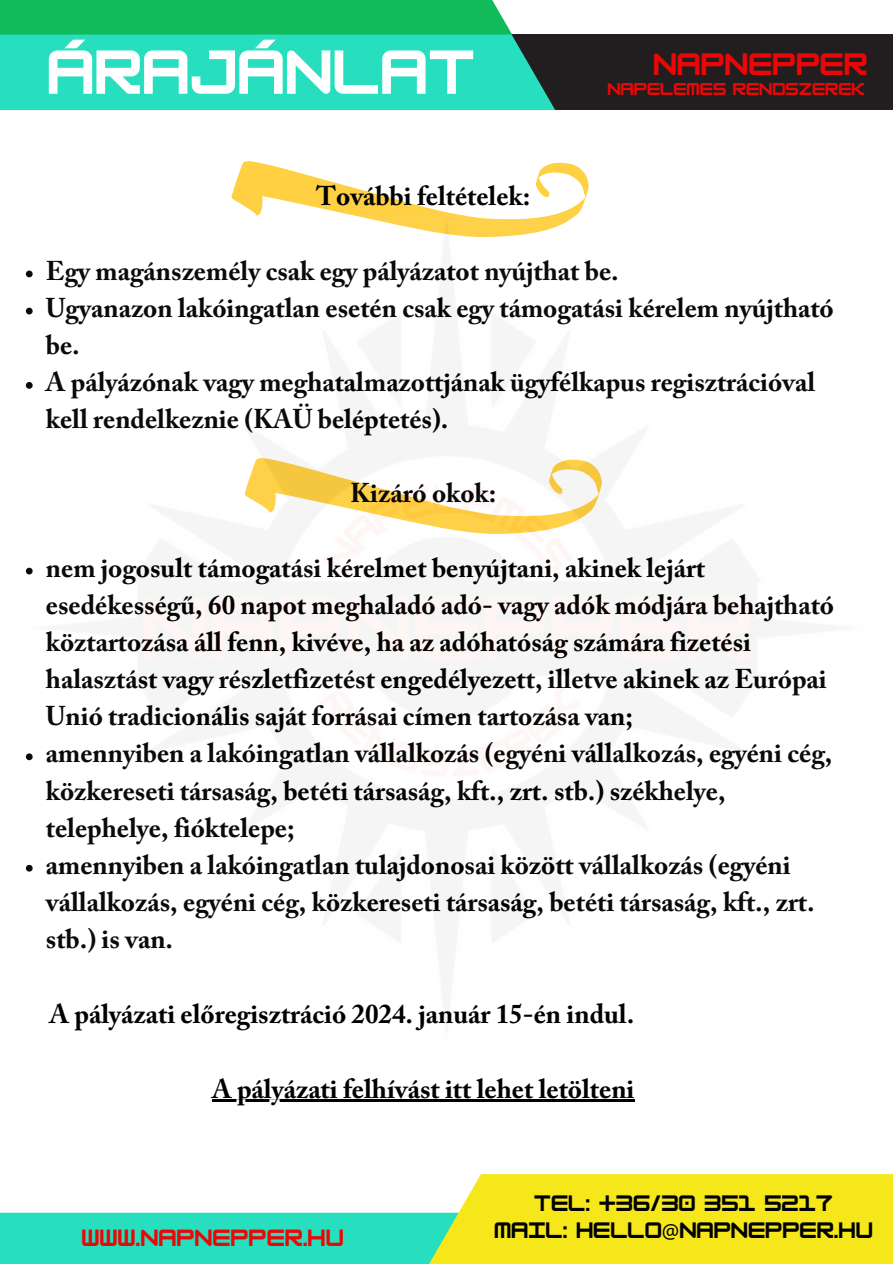
<style>
.page{position:relative;width:893px;height:1264px;background:#fff}
.page>*{position:absolute;margin:0;border:0;box-sizing:border-box;transform-origin:0 0}
.t1{font:700 54.15px "HK Modular";color:#fff}
.t2{font:700 27px/37.2px "Adobe Caslon Pro";color:#000}
.t3{font:700 27px "HK Modular";color:#eb0707}
.t4{font:700 20.55px "HK Modular";color:#eb0707}
.t5{font:700 19.5px "HK Modular";color:#000}
.t6{font:700 15px "HK Modular";color:#eb0707}
.s1{font-family:"Noto Sans";font-weight:400}
</style>
<div class="page">
<div style="left:402px;top:35px;width:490px;height:75px;background:#221e1f"></div>
<div style="left:0;top:0;width:555px;height:110px;background:#27dfbe"></div>
<div style="left:0;top:0;width:512px;height:35px;background:#11bb5a"></div>
<svg style="left:231px;top:161px;width:357px;height:54px"></svg>
<div style="left:0;top:1212px;width:635px;height:51px;background:#27dfbe"></div>
<svg style="left:394px;top:1174px;width:87px;height:89px"></svg>
<div style="left:481px;top:1174px;width:411px;height:89px;background:#f6e71a"></div>
<img style="left:25px;top:215px;width:610px;height:887px">
<hr style="left:212px;top:1099px;width:422px;height:3px;background:#000">
<p class="t1" style="left:47px;top:40px;width:430px">ÁRAJÁNLAT</p>
<p class="t2" style="left:316px;top:180px;width:215px">További feltételek:</p>
<p class="t3" style="left:653px;top:48px;width:216px">NAPNEPPER</p>
<p class="t6" style="left:607px;top:80px;width:259px">NAPELEMES RENDSZEREK</p>
<p class="t2" style="left:46px;top:254px;width:574px">Egy magánszemély csak egy pályázatot nyújthat be.</p>
<p class="t2" style="left:46px;top:292px;width:789px">Ugyanazon lakóingatlan esetén csak egy támogatási kérelem nyújtható be.</p>
<p class="t2" style="left:46px;top:366px;width:770px">A pályázónak vagy meghatalmazottjának ügyfélkapus regisztrációval kell rendelkeznie (KAÜ beléptetés).</p>
<p class="t2" style="left:350px;top:477px;width:147px">Kizáró okok:</p>
<p class="t2" style="left:46px;top:551px;width:789px">nem jogosult támogatási kérelmet benyújtani, akinek lejárt esedékességű, 60 napot meghaladó adó- vagy adók módjára behajtható köztartozása áll fenn, kivéve, ha az adóhatóság számára fizetési halasztást vagy részletfizetést engedélyezett, illetve akinek az Európai Unió tradicionális saját forrásai címen tartozása van;</p>
<p class="t2" style="left:46px;top:737px;width:788px">amennyiben a lakóingatlan vállalkozás (egyéni vállalkozás, egyéni cég, közkereseti társaság, betéti társaság, kft., zrt. stb.) székhelye, telephelye, fióktelepe;</p>
<p class="t2" style="left:46px;top:848px;width:770px">amennyiben a lakóingatlan tulajdonosai között vállalkozás (egyéni vállalkozás, egyéni cég, közkereseti társaság, betéti társaság, kft., zrt. stb.) is van.</p>
<p class="t2" style="left:50px;top:997px;width:586px">A pályázati előregisztráció 2024. január 15-én indul.</p>
<p class="t2" style="left:212px;top:1072px;width:424px">A pályázati felhívást itt lehet letölteni</p>
<p class="t4" style="left:81px;top:1224px;width:264px">WWW.NAPNEPPER.HU</p>
<p class="t5" style="left:534px;top:1191px;width:300px">TEL: +36/30 351 5217</p>
<p class="t5" style="left:494px;top:1218px;width:380px">MAIL: HELLO<span class="s1">@</span>NAPNEPPER.HU</p>
</div>
